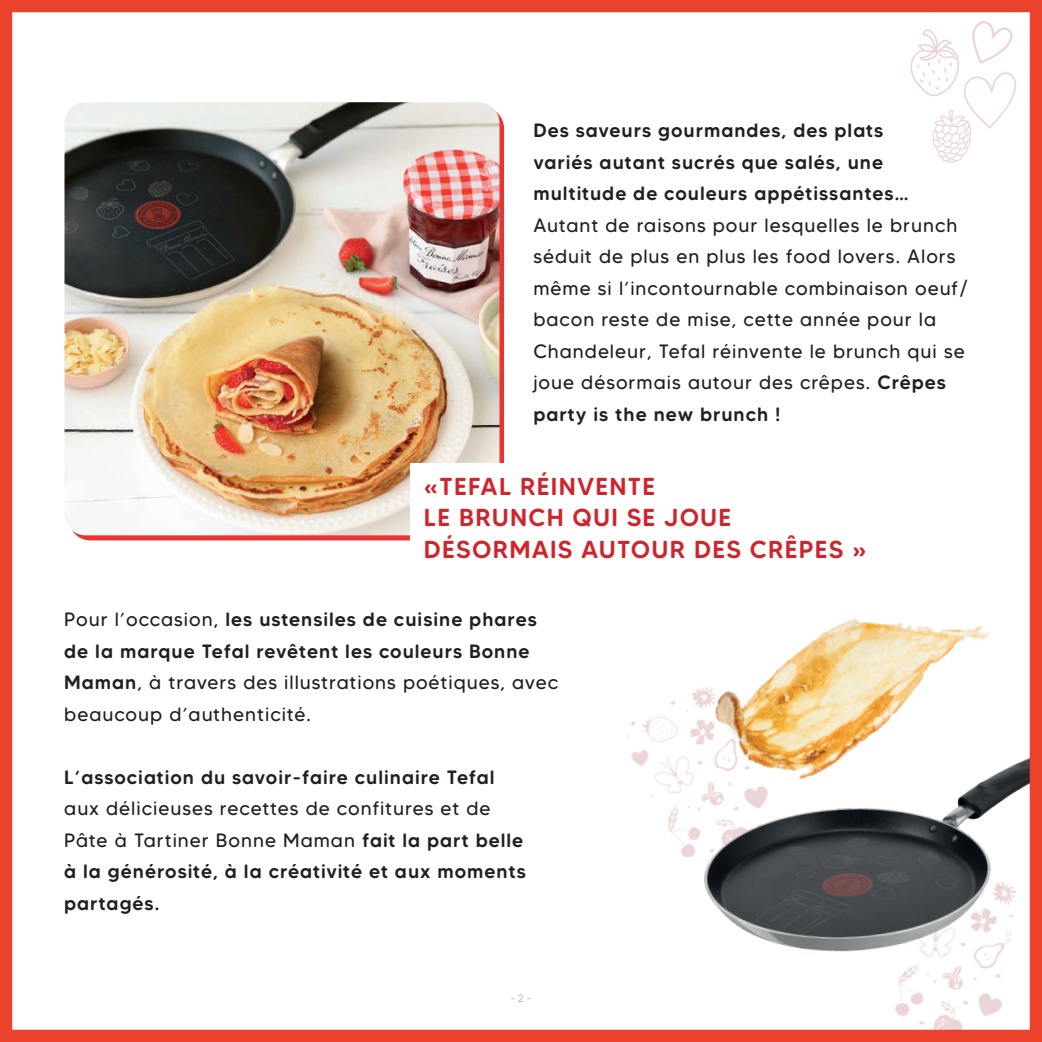
<style>
.page{position:relative;width:1042px;height:1042px;background:#fff}
.page>*{position:absolute;margin:0;border:0;box-sizing:border-box;transform-origin:0 0}
.t1{font:500 24.5px/31.5px "MADE Tommy Soft";letter-spacing:.05em;color:#d1232a}
.t2{font:19.25px/31.5px "MADE Tommy Soft";letter-spacing:.05em;color:#231f20}
.t3{font:500 19.25px/31.5px "MADE Tommy Soft";letter-spacing:.05em;color:#231f20}
.t4{font:300 10.5px "MADE Tommy Soft";color:#8a9da4}
.s1{font-weight:500}
.s2{font-weight:400}
</style>
<div class="page">
<svg style="left:910px;top:21px;width:106px;height:142px"></svg>
<img style="left:64px;top:102px;width:435px;height:433px">
<img style="left:626px;top:720px;width:53px;height:119px">
<img style="left:679px;top:758px;width:350px;height:271px">
<div style="left:410px;top:463px;width:267px;height:137px;background:#fff"></div>
<div style="left:0;top:0;width:1042px;height:1042px;border:12px solid #eb422b"></div>
<img style="left:648px;top:619px;width:353px;height:207px">
<p class="t3" style="left:533px;top:114px;width:376px">Des saveurs gourmandes, des plats variés autant sucrés que salés, une multitude de couleurs appétissantes…</p>
<p class="t2" style="left:533px;top:209px;width:436px">Autant de raisons pour lesquelles le brunch séduit de plus en plus les food lovers. Alors même si l’incontournable combinaison oeuf/ bacon reste de mise, cette année pour la Chandeleur, Tefal réinvente le brunch qui se joue désormais autour des crêpes. <span class="s1">Crêpes party is the new brunch !</span></p>
<p class="t1" style="left:424px;top:470px;width:444px">«TEFAL RÉINVENTE<br>LE BRUNCH QUI SE JOUE<br>DÉSORMAIS AUTOUR DES CRÊPES »</p>
<p class="t2" style="left:64px;top:603px;width:495px">Pour l’occasion, <span class="s1">les ustensiles de cuisine phares de la marque Tefal revêtent les couleurs Bonne Maman</span>, à travers des illustrations poétiques, avec beaucoup d’authenticité.</p>
<p class="t3" style="left:64px;top:761px;width:432px">L’association du savoir-faire culinaire Tefal</p>
<p class="t3" style="left:64px;top:792px;width:463px"><span class="s2">aux délicieuses recettes de confitures et de Pâte à Tartiner Bonne Maman</span> fait la part belle à la générosité, à la créativité et aux moments partagés.</p>
<p class="t4" style="left:510px;top:992px;width:23px">- 2 -</p>
</div>
